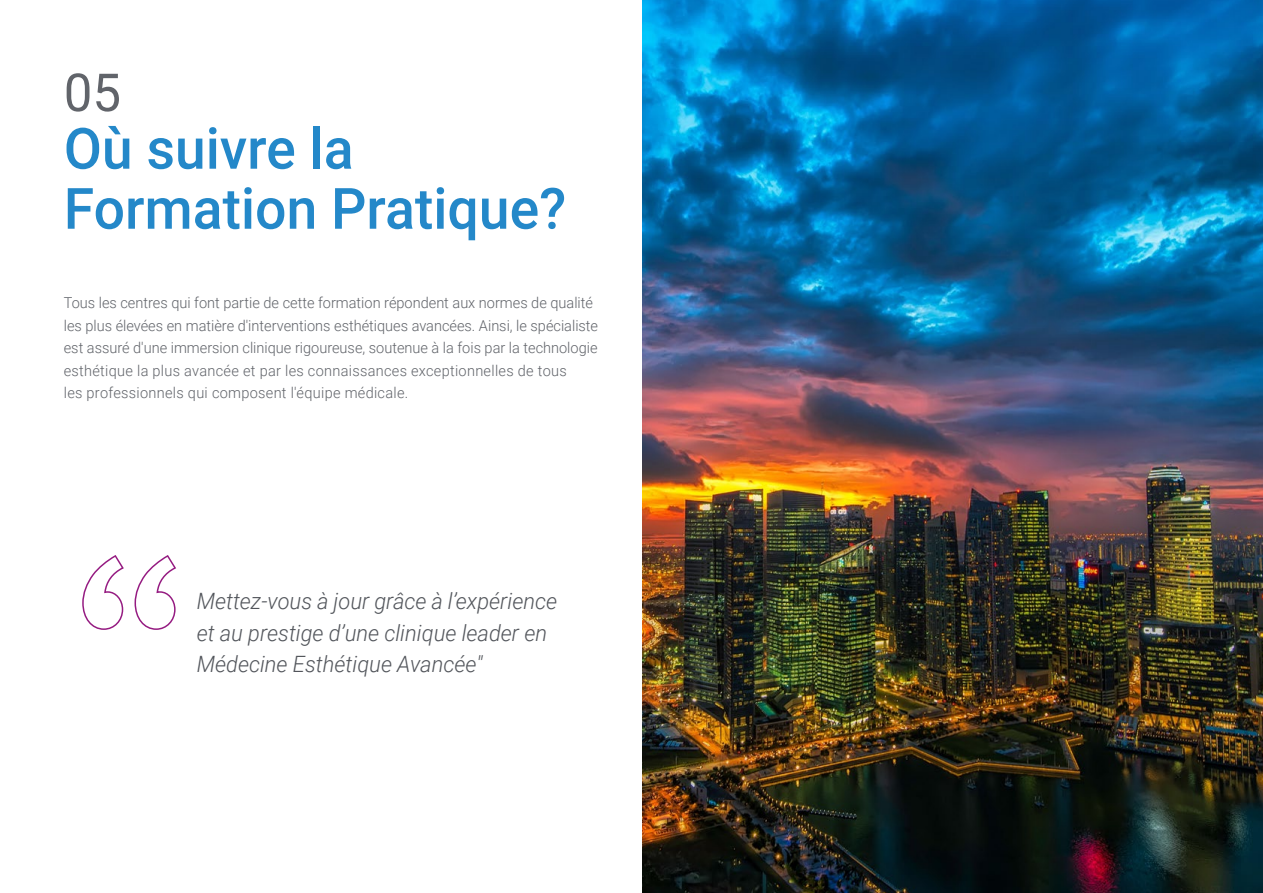
<style>
.page{position:relative;width:1263px;height:893px;background:#fff}
.page>*{position:absolute;margin:0;border:0;box-sizing:border-box;transform-origin:0 0}
.t1{font:500 57px/60px "Roboto";color:#2488c9}
.t2{font:52.5px "Roboto";color:#61646a}
.t3{font:italic 300 22.5px/31.5px "Roboto";color:#52555b}
.t4{font:300 15px/22.5px "Roboto";color:#61646a}
</style>
<div class="page">
<svg style="left:82px;top:555px;width:94px;height:75px"></svg>
<img style="left:642px;top:0;width:621px;height:893px">
<h2 class="t2" style="left:64px;top:56px;width:59px">05</h2>
<h1 class="t1" style="left:64px;top:116px;width:504px">Où suivre la<br>Formation Pratique?</h1>
<p class="t4" style="left:64px;top:291px;width:536px">Tous les centres qui font partie de cette formation répondent aux normes de qualité les plus élevées en matière d'interventions esthétiques avancées. Ainsi, le spécialiste est assuré d'une immersion clinique rigoureuse, soutenue à la fois par la technologie esthétique la plus avancée et par les connaissances exceptionnelles de tous<br>les professionnels qui composent l'équipe médicale.</p>
<h3 class="t3" style="left:197px;top:584px;width:362px">Mettez-vous à jour grâce à l’expérience et au prestige d’une clinique leader en<br>Médecine Esthétique Avancée"</h3>
</div>
